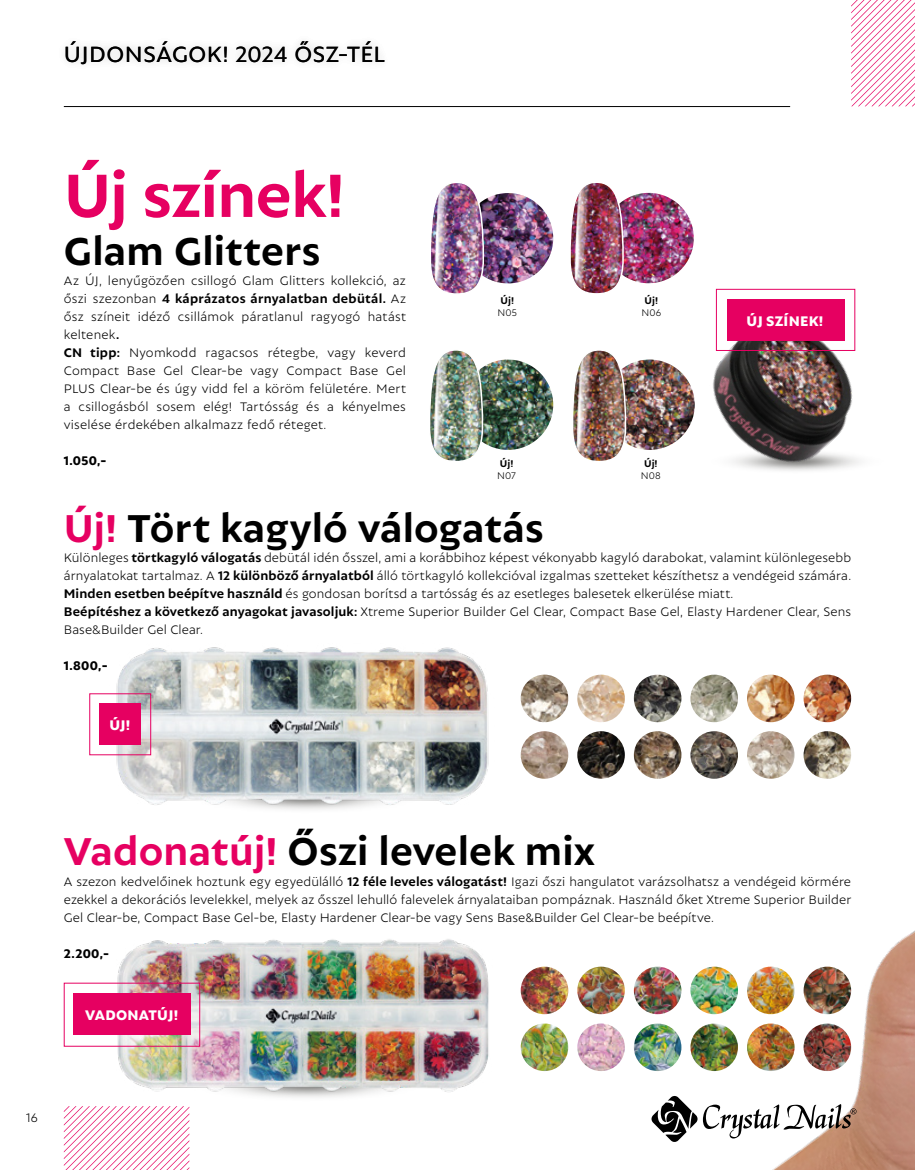
<style>
.page{position:relative;width:915px;height:1170px;background:#fff}
.page>*{position:absolute;margin:0;border:0;box-sizing:border-box;transform-origin:0 0}
.t1{font:700 66px "Autor";letter-spacing:-.015em;color:#e60061}
.t2{font:700 42px "Autor";letter-spacing:.005em;color:#000}
.t3{font:24px "Autor";letter-spacing:.02em;color:#000}
.t4{font:800 15px "Autor";letter-spacing:.015em;color:#fff}
.t5{font:300 13.5px/18px "Autor";letter-spacing:.01em;color:#000}
.t6{font:800 13.5px "Autor";letter-spacing:.025em;color:#000}
.t7{font:700 10.5px "Autor";color:#000}
.t8{font:300 10.5px "Autor";letter-spacing:.01em;color:#000}
.s1{font-weight:700}
.s2{color:#e60061}
</style>
<div class="page">
<hr style="left:64px;top:106px;width:725px;height:1px;background:#000">
<img style="left:109px;top:647px;width:380px;height:163px">
<img style="left:106px;top:939px;width:383px;height:158px">
<svg style="left:851px;top:0;width:63px;height:106px"></svg>
<svg style="left:64px;top:1106px;width:125px;height:63px"></svg>
<div style="left:57px;top:32px;width:336px;height:41px;background:#fbfbfb"></div>
<img style="left:520px;top:674px;width:48px;height:48px;border-radius:24px">
<img style="left:520px;top:1023px;width:48px;height:47px;border-radius:24px">
<img style="left:577px;top:674px;width:47px;height:48px;border-radius:24px">
<img style="left:577px;top:1023px;width:47px;height:47px;border-radius:24px">
<img style="left:633px;top:674px;width:48px;height:48px;border-radius:24px">
<img style="left:633px;top:1023px;width:48px;height:47px;border-radius:24px">
<img style="left:746px;top:674px;width:48px;height:48px;border-radius:24px">
<img style="left:690px;top:674px;width:47px;height:48px;border-radius:24px">
<img style="left:803px;top:674px;width:47px;height:48px;border-radius:24px">
<img style="left:803px;top:731px;width:47px;height:47px;border-radius:24px">
<img style="left:520px;top:966px;width:48px;height:48px;border-radius:24px">
<img style="left:746px;top:731px;width:48px;height:47px;border-radius:24px">
<img style="left:577px;top:966px;width:47px;height:48px;border-radius:24px">
<img style="left:690px;top:731px;width:47px;height:47px;border-radius:24px">
<img style="left:633px;top:966px;width:48px;height:48px;border-radius:24px">
<img style="left:577px;top:731px;width:47px;height:47px;border-radius:24px">
<img style="left:633px;top:731px;width:48px;height:47px;border-radius:24px">
<img style="left:520px;top:731px;width:48px;height:47px;border-radius:24px">
<div style="left:64px;top:982px;width:136px;height:64px;border:1px solid #e60061"></div>
<div style="left:73px;top:992px;width:118px;height:42px;background:#e60061"></div>
<img style="left:681px;top:292px;width:178px;height:179px">
<img style="left:603px;top:193px;width:90px;height:90px;border-radius:45px">
<img style="left:462px;top:193px;width:91px;height:90px;border-radius:45px">
<img style="left:462px;top:359px;width:91px;height:91px;border-radius:45px">
<img style="left:604px;top:359px;width:90px;height:91px;border-radius:45px">
<div style="left:715px;top:289px;width:139px;height:62px;border:1px solid #e60061"></div>
<div style="left:726px;top:299px;width:118px;height:42px;background:#e60061"></div>
<div style="left:89px;top:693px;width:62px;height:62px;border:1px solid #e60061"></div>
<div style="left:99px;top:703px;width:42px;height:42px;background:#e60061"></div>
<img style="left:570px;top:183px;width:56px;height:111px">
<img style="left:430px;top:350px;width:56px;height:111px">
<img style="left:431px;top:183px;width:56px;height:111px">
<img style="left:573px;top:350px;width:56px;height:111px">
<img style="left:676px;top:759px;width:238px;height:410px">
<svg style="left:651px;top:1095px;width:205px;height:46px"></svg>
<h3 class="t3" style="left:64px;top:39px;width:322px">ÚJDONSÁGOK! 2024 ŐSZ-TÉL</h3>
<h1 class="t1" style="left:64px;top:155px;width:282px">Új színek!</h1>
<h2 class="t2" style="left:64px;top:226px;width:258px">Glam Glitters</h2>
<p class="t5" style="left:64px;top:271px;width:343px">Az ÚJ, lenyűgözően csillogó Glam Glitters kollekció, az őszi szezonban <span class="s1">4 káprázatos árnyalatban debütál.</span> Az ősz színeit idéző csillámok páratlanul ragyogó hatást keltenek<span class="s1">.<br>CN tipp:</span> Nyomkodd ragacsos rétegbe, vagy keverd Compact Base Gel Clear-be vagy Compact Base Gel PLUS Clear-be és úgy vidd fel a köröm felületére. Mert a csillogásból sosem elég! Tartósság és a kényelmes viselése érdekében alkalmazz fedő réteget.</p>
<p class="t6" style="left:64px;top:452px;width:44px">1.050,-</p>
<p class="t7" style="left:500px;top:294px;width:15px">Új!</p>
<p class="t8" style="left:497px;top:306px;width:21px">N05</p>
<p class="t7" style="left:499px;top:457px;width:15px">Új!</p>
<p class="t8" style="left:497px;top:469px;width:20px">N07</p>
<p class="t7" style="left:644px;top:294px;width:15px">Új!</p>
<p class="t8" style="left:641px;top:306px;width:21px">N06</p>
<p class="t7" style="left:644px;top:457px;width:15px">Új!</p>
<p class="t8" style="left:640px;top:469px;width:21px">N08</p>
<p class="t4" style="left:746px;top:312px;width:78px">ÚJ SZÍNEK!</p>
<h2 class="t2" style="left:64px;top:502px;width:481px"><span class="s2">Új!</span> Tört kagyló válogatás</h2>
<p class="t5" style="left:64px;top:547px;width:788px">Különleges <span class="s1">törtkagyló válogatás</span> debütál idén ősszel, ami a korábbihoz képest vékonyabb kagyló darabokat, valamint különlegesebb árnyalatokat tartalmaz. A <span class="s1">12 különböző árnyalatból</span> álló törtkagyló kollekcióval izgalmas szetteket készíthetsz a vendégeid számára.<br><span class="s1">Minden esetben beépítve használd</span> és gondosan borítsd a tartósság és az esetleges balesetek elkerülése miatt.<br><span class="s1">Beépítéshez a következő anyagokat javasoljuk:</span> Xtreme Superior Builder Gel Clear, Compact Base Gel, Elasty Hardener Clear, Sens Base&amp;Builder Gel Clear.</p>
<p class="t6" style="left:64px;top:657px;width:45px">1.800,-</p>
<p class="t4" style="left:109px;top:716px;width:23px">ÚJ!</p>
<h2 class="t2" style="left:64px;top:825px;width:532px"><span class="s2">Vadonatúj!</span> Őszi levelek mix</h2>
<p class="t5" style="left:64px;top:871px;width:788px;text-align:justify">A szezon kedvelőinek hoztunk egy egyedülálló <span class="s1">12 féle leveles válogatást!</span> Igazi őszi hangulatot varázsolhatsz a vendégeid körmére ezekkel a dekorációs levelekkel, melyek az ősszel lehulló falevelek árnyalataiban pompáznak. Használd őket Xtreme Superior Builder Gel Clear-be, Compact Base Gel-be, Elasty Hardener Clear-be vagy Sens Base&amp;Builder Gel Clear-be beépítve.</p>
<p class="t6" style="left:64px;top:945px;width:47px">2.200,-</p>
<p class="t4" style="left:85px;top:1005px;width:94px">VADONATÚJ!</p>
<p class="t5" style="left:26px;top:1107px;width:13px">16</p>
</div>
